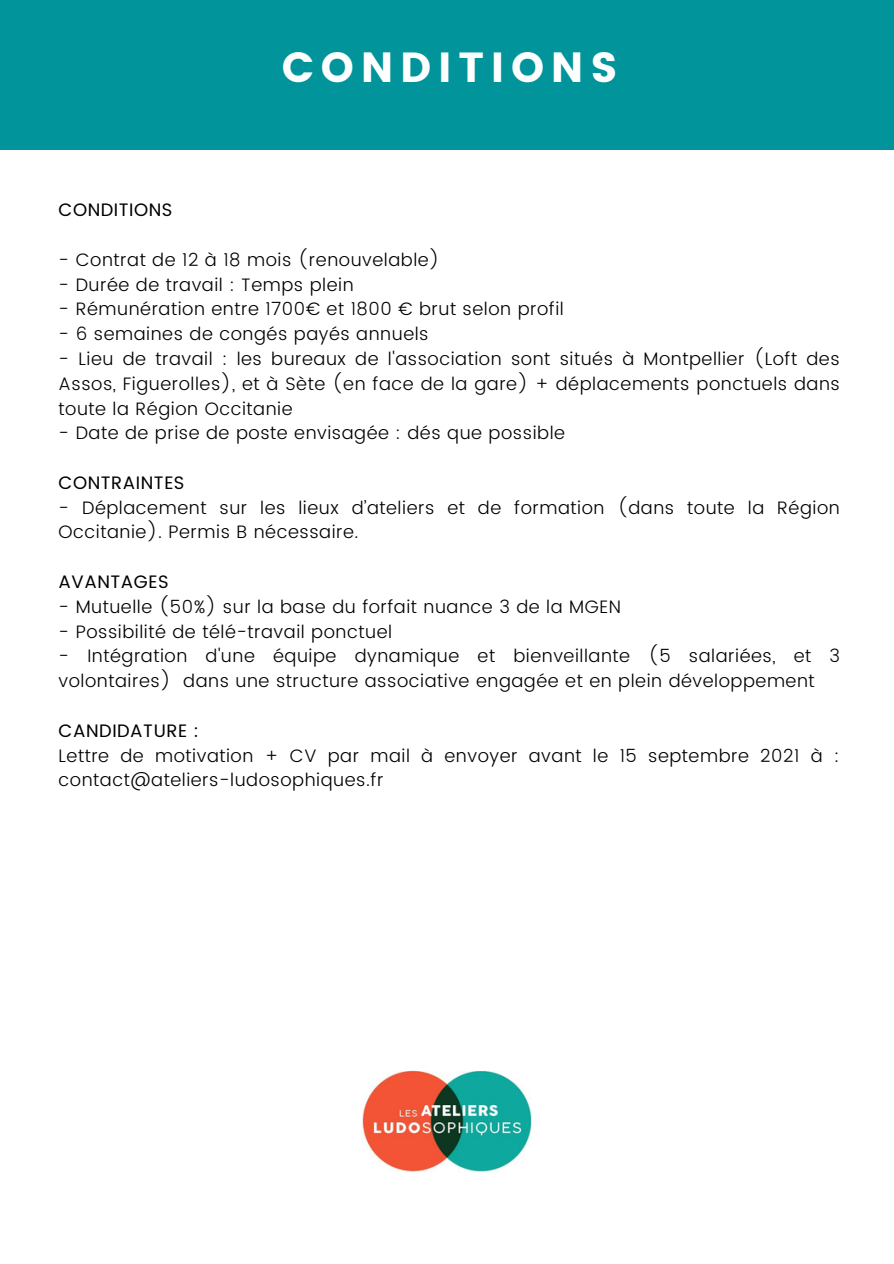
<style>
.page{position:relative;width:894px;height:1264px;background:#fff}
.page>*{position:absolute;margin:0;border:0;box-sizing:border-box;transform-origin:0 0}
.t1{font:42px "Poppins";letter-spacing:.16em;color:#fdfefd}
.t2{font:300 18px/24.8px "Poppins";letter-spacing:.03em;color:#000}
.t3{font:18px "Poppins";letter-spacing:.03em;color:#000}
</style>
<div class="page">
<div style="left:0;top:0;width:893px;height:150px;background:#01949a"></div>
<img style="left:363px;top:1070px;width:169px;height:102px">
<p class="t1" style="left:282px;top:43px;width:337px">CONDITIONS</p>
<p class="t3" style="left:59px;top:199px;width:115px">CONDITIONS</p>
<p class="t2" style="left:59px;top:247px;width:382px">- Contrat de 12 à 18 mois (renouvelable)</p>
<p class="t2" style="left:59px;top:272px;width:296px">- Durée de travail : Temps plein</p>
<p class="t2" style="left:59px;top:297px;width:506px">- Rémunération entre 1700€ et 1800 € brut selon profil</p>
<p class="t2" style="left:59px;top:321px;width:371px">- 6 semaines de congés payés annuels</p>
<p class="t2" style="left:59px;top:346px;width:782px;text-align:justify">- Lieu de travail : les bureaux de l'association sont situés à Montpellier (Loft des Assos, Figuerolles), et à Sète (en face de la gare) + déplacements ponctuels dans toute la Région Occitanie</p>
<p class="t2" style="left:59px;top:421px;width:508px">- Date de prise de poste envisagée : dés que possible</p>
<p class="t3" style="left:59px;top:472px;width:127px">CONTRAINTES</p>
<p class="t2" style="left:59px;top:495px;width:782px">- Déplacement sur les lieux d’ateliers et de formation (dans toute la Région<br>Occitanie). Permis B nécessaire.</p>
<p class="t3" style="left:59px;top:571px;width:112px">AVANTAGES</p>
<p class="t2" style="left:59px;top:594px;width:563px">- Mutuelle (50%) sur la base du forfait nuance 3 de la MGEN</p>
<p class="t2" style="left:59px;top:619px;width:335px">- Possibilité de télé-travail ponctuel</p>
<p class="t2" style="left:59px;top:643px;width:782px">- Intégration d'une équipe dynamique et bienveillante (5 salariées, et 3 volontaires) dans une structure associative engagée et en plein développement</p>
<p class="t3" style="left:59px;top:720px;width:142px">CANDIDATURE :</p>
<p class="t2" style="left:59px;top:743px;width:782px">Lettre de motivation + CV par mail à envoyer avant le 15 septembre 2021 à : contact@ateliers-ludosophiques.fr</p>
</div>
